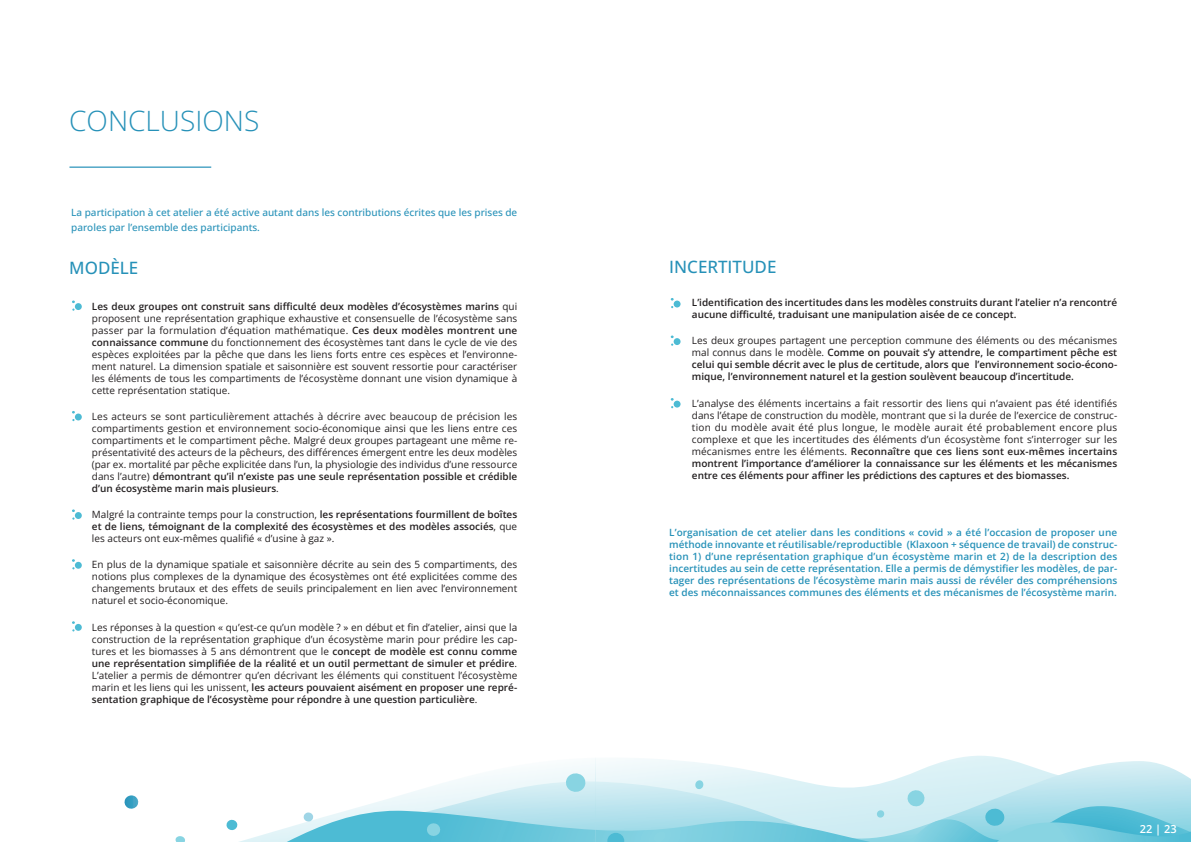
<style>
.page{position:relative;width:1191px;height:842px;background:#fff}
.page>*{position:absolute;margin:0;border:0;box-sizing:border-box;transform-origin:0 0}
.t1{font:300 28px "Open Sans";color:#2691b8}
.t2{font:500 17px "Open Sans";color:#2691b8}
.t3{font:600 11px "Open Sans";color:#fff}
.t4{font:10px/12px "Open Sans";color:#231f20;text-align:justify}
.t5{font:600 10px/12px "Open Sans";color:#231f20;text-align:justify}
.t6{font:600 10px/12px "Open Sans";color:#2691b8;text-align:justify}
.t7{font:500 10px/15px "Open Sans";color:#2691b8}
.s1{font-weight:600}
.s2{font-weight:400}
</style>
<div class="page">
<hr style="left:69px;top:167px;width:142px;height:1px;background:#2691b8">
<div style="left:75px;top:303px;width:7px;height:7px;background:#4dbbd4;border-radius:50%"></div>
<svg style="left:72px;top:300px;width:3px;height:11px"></svg>
<div style="left:75px;top:414px;width:7px;height:6px;background:#4dbbd4;border-radius:50%"></div>
<svg style="left:72px;top:411px;width:3px;height:10px"></svg>
<div style="left:75px;top:512px;width:7px;height:7px;background:#4dbbd4;border-radius:50%"></div>
<svg style="left:72px;top:509px;width:3px;height:11px"></svg>
<div style="left:75px;top:562px;width:7px;height:7px;background:#4dbbd4;border-radius:50%"></div>
<svg style="left:72px;top:559px;width:3px;height:10px"></svg>
<div style="left:75px;top:624px;width:7px;height:7px;background:#4dbbd4;border-radius:50%"></div>
<svg style="left:72px;top:621px;width:3px;height:10px"></svg>
<svg style="left:239px;top:764px;width:356px;height:78px"></svg>
<svg style="left:124px;top:795px;width:15px;height:14px"></svg>
<svg style="left:226px;top:819px;width:12px;height:11px"></svg>
<svg style="left:175px;top:836px;width:10px;height:6px"></svg>
<div style="left:673px;top:301px;width:7px;height:6px;background:#4dbbd4;border-radius:50%"></div>
<svg style="left:670px;top:298px;width:3px;height:10px"></svg>
<div style="left:673px;top:338px;width:7px;height:7px;background:#4dbbd4;border-radius:50%"></div>
<div style="left:673px;top:401px;width:7px;height:7px;background:#4dbbd4;border-radius:50%"></div>
<svg style="left:595px;top:756px;width:418px;height:5px"></svg>
<svg style="left:595px;top:761px;width:584px;height:11px"></svg>
<svg style="left:287px;top:772px;width:904px;height:70px;background:#b3e2ec"></svg>
<h1 class="t1" style="left:69px;top:102px;width:192px">CONCLUSIONS</h1>
<p class="t7" style="left:71px;top:204px;width:447px">La participation à cet atelier a été active autant dans les contributions écrites que les prises de paroles par l’ensemble des participants.</p>
<h2 class="t2" style="left:69px;top:256px;width:71px">MODÈLE</h2>
<p class="t4" style="left:92px;top:300px;width:427px"><span class="s1">Les deux groupes ont construit sans difficulté deux modèles d’écosystèmes marins</span> qui proposent une représentation graphique exhaustive et consensuelle de l’écosystème sans passer par la formulation d’équation mathématique. <span class="s1">Ces deux modèles montrent une connaissance commune</span> du fonctionnement des écosystèmes tant dans le cycle de vie des espèces exploitées par la pêche que dans les liens forts entre ces espèces et l’environne&shy;ment naturel. La dimension spatiale et saisonnière est souvent ressortie pour caractériser les éléments de tous les compartiments de l’écosystème donnant une vision dynamique à cette représentation statique.</p>
<p class="t4" style="left:92px;top:410px;width:427px">Les acteurs se sont particulièrement attachés à décrire avec beaucoup de précision les compartiments gestion et environnement socio-économique ainsi que les liens entre ces compartiments et le compartiment pêche. Malgré deux groupes partageant une même re&shy;présentativité des acteurs de la pêcheurs, des différences émergent entre les deux modèles (par ex. mortalité par pêche explicitée dans l’un, la physiologie des individus d’une ressource dans l’autre) <span class="s1">démontrant qu’il n’existe pas une seule représentation possible et crédible d’un écosystème marin mais plusieurs</span>.</p>
<p class="t5" style="left:92px;top:508px;width:427px"><span class="s2">Malgré la contrainte temps pour la construction,</span> les représentations fourmillent de boîtes et de liens, témoignant de la complexité des écosystèmes et des modèles associés<span class="s2">, que les acteurs ont eux-mêmes qualifié « d’usine à gaz ».</span></p>
<p class="t4" style="left:92px;top:558px;width:427px">En plus de la dynamique spatiale et saisonnière décrite au sein des 5 compartiments, des notions plus complexes de la dynamique des écosystèmes ont été explicitées comme des changements brutaux et des effets de seuils principalement en lien avec l’environnement naturel et socio-économique.</p>
<p class="t4" style="left:92px;top:621px;width:427px">Les réponses à la question « qu’est-ce qu’un modèle ? » en début et fin d’atelier, ainsi que la construction de la représentation graphique d’un écosystème marin pour prédire les cap&shy;tures et les biomasses à 5 ans démontrent que le <span class="s1">concept de modèle est connu comme une représentation simplifiée de la réalité et un outil permettant de simuler et prédire</span>.<br>L’atelier a permis de démontrer qu’en décrivant les éléments qui constituent l’écosystème marin et les liens qui les unissent, <span class="s1">les acteurs pouvaient aisément en proposer une repré&shy;sentation graphique de l’écosystème pour répondre à une question particulière</span>.</p>
<h2 class="t2" style="left:669px;top:255px;width:109px">INCERTITUDE</h2>
<p class="t5" style="left:692px;top:296px;width:427px">L’identification des incertitudes dans les modèles construits durant l’atelier n’a rencontré aucune difficulté, traduisant une manipulation aisée de ce concept.</p>
<p class="t5" style="left:692px;top:334px;width:427px"><span class="s2">Les deux groupes partagent une perception commune des éléments ou des mécanismes mal connus dans le modèle.</span> Comme on pouvait s’y attendre, le compartiment pêche est celui qui semble décrit avec le plus de certitude, alors que l’environnement socio-écono&shy;mique, l’environnement naturel et la gestion soulèvent beaucoup d’incertitude.</p>
<p class="t4" style="left:692px;top:397px;width:427px">L’analyse des éléments incertains a fait ressortir des liens qui n’avaient pas été identifiés dans l’étape de construction du modèle, montrant que si la durée de l’exercice de construc&shy;tion du modèle avait été plus longue, le modèle aurait été probablement encore plus complexe et que les incertitudes des éléments d’un écosystème font s’interroger sur les mécanismes entre les éléments. <span class="s1">Reconnaître que ces liens sont eux-mêmes incertains montrent l’importance d’améliorer la connaissance sur les éléments et les mécanismes entre ces éléments pour affiner les prédictions des captures et des biomasses.</span></p>
<p class="t6" style="left:669px;top:526px;width:449px">L’organisation de cet atelier dans les conditions « covid » a été l’occasion de proposer une méthode innovante et réutilisable/reproductible (Klaxoon + séquence de travail) de construc&shy;tion 1) d’une représentation graphique d’un écosystème marin et 2) de la description des incertitudes au sein de cette représentation. Elle a permis de démystifier les modèles, de par&shy;tager des représentations de l’écosystème marin mais aussi de révéler des compréhensions et des méconnaissances communes des éléments et des mécanismes de l’écosystème marin.</p>
<p class="t3" style="left:1139px;top:822px;width:38px">22 | 23</p>
</div>
